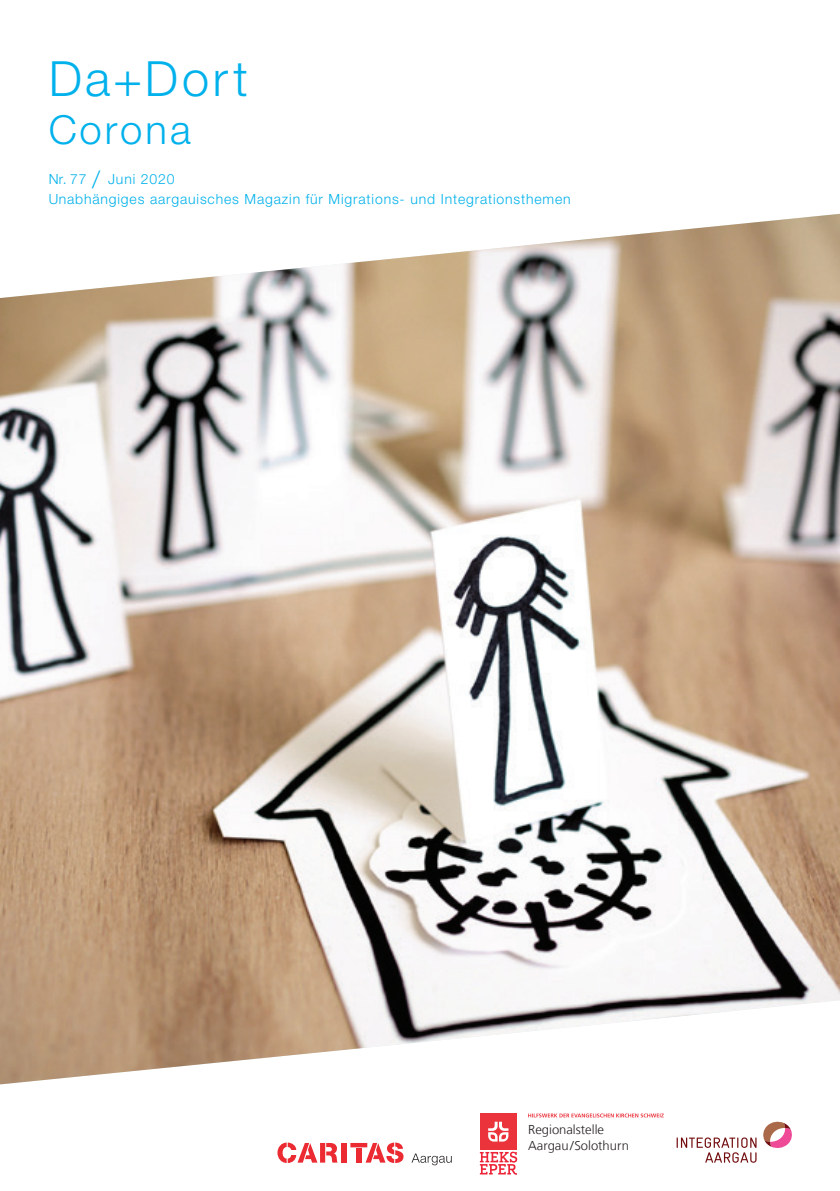
<style>
.page{position:relative;width:840px;height:1191px;background:#fff}
.page>*{position:absolute;margin:0;border:0;box-sizing:border-box;transform-origin:0 0}
.t1{font:300 48.6px "Helvetica Neue LT Std";letter-spacing:.08em;color:#00b1ec}
.t2{font:300 40px "Helvetica Neue LT Std";letter-spacing:.08em;color:#00b1ec}
.t3{font:300 14px/20px "Helvetica Neue LT Std";letter-spacing:.06em;color:#00b1ec}
.t4{font:300 12.8px/15.4px "Frutiger LT Com";color:#231f20}
.s1{font-size:24px}
</style>
<div class="page">
<div style="left:479px;top:1113px;width:37px;height:36px;background:#eb333c"></div>
<svg style="left:488px;top:1121px;width:20px;height:20px"></svg>
<svg style="left:479px;top:1151px;width:38px;height:23px"></svg>
<svg style="left:528px;top:1113px;width:135px;height:4px"></svg>
<svg style="left:676px;top:1121px;width:116px;height:41px"></svg>
<svg style="left:411px;top:1153px;width:40px;height:12px"></svg>
<div style="left:342px;top:1143px;width:5px;height:19px;background:#eb2a32"></div>
<svg style="left:277px;top:1142px;width:60px;height:21px"></svg>
<svg style="left:350px;top:1142px;width:53px;height:21px"></svg>
<img style="left:0;top:214px;width:839px;height:870px">
<h1 class="t1" style="left:48px;top:49px;width:201px">Da+Dort</h1>
<h2 class="t2" style="left:48px;top:105px;width:144px">Corona</h2>
<p class="t3" style="left:48px;top:169px;width:523px">Nr. 77 <span class="s1">/</span> Juni 2020<br>Unabhängiges aargauisches Magazin für Migrations- und Integrationsthemen</p>
<p class="t4" style="left:528px;top:1122px;width:102px">Regionalstelle<br>Aargau/Solothurn</p>
</div>
